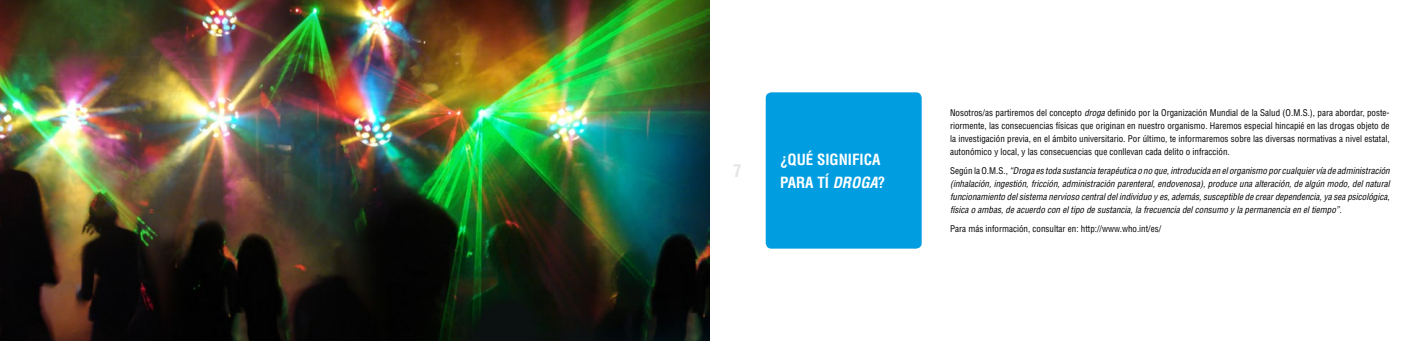
<style>
.page{position:relative;width:1418px;height:341px;background:#fff}
.page>*{position:absolute;margin:0;border:0;box-sizing:border-box;transform-origin:0 0}
.t1{font:700 condensed 17px "Helvetica";color:#e3e4e4}
.t2{font:700 condensed 15px/22px "Helvetica";color:#fff}
.t3{font:condensed 9px/13px "Helvetica";color:#000;text-align:justify}
.t4{font:italic condensed 9px/13px "Helvetica";color:#000;text-align:justify}
.s1{font-style:italic}
.s2{font-style:normal}
</style>
<div class="page">
<img style="left:0;top:0;width:709px;height:340px">
<div style="left:765px;top:92px;width:156px;height:156px;background:#009ee0;border-radius:6px"></div>
<h1 class="t1" style="left:733px;top:160px;width:10px">7</h1>
<h2 class="t2" style="left:780px;top:149px;width:107px">¿QUÉ SIGNIFICA<br>PARA TÍ <span class="s1">DROGA</span>?</h2>
<p class="t3" style="left:950px;top:106px;width:441px">Nosotros/as partiremos del concepto <span class="s1">droga</span> definido por la O rganización M undial de la Salud (O.M.S.), para abordar, poste&shy;riormente, las consecuencias físicas que originan en nuestro organismo. Haremos especial hincapié en las drogas objeto de la investigación previa, en el ámbito universitario. Por último, te informaremos sobre las diversas normativas a nivel estatal, autonómico y local, y las consecuencias que conllevan cada delito o infracción.</p>
<p class="t4" style="left:950px;top:164px;width:441px"><span class="s2">Según la O .M.S.,</span> “Droga es toda sustancia terapéutica o no que, introducida en el organismo por cualquier vía de administración (inhalación, ingestión, fricción, administración parenteral, endovenosa), produce una alteración, de algún modo, del natural funcionamiento del sistema nervioso central del individuo y es, además, susceptible de crear dependencia, ya sea psicológica, física o ambas, de acuerdo con el tipo de sustancia, la frecuencia del consumo y la permanencia en el tiempo”.</p>
<p class="t3" style="left:950px;top:221px;width:213px">Para más información, consultar en: http://www.who.int/es/</p>
</div>
